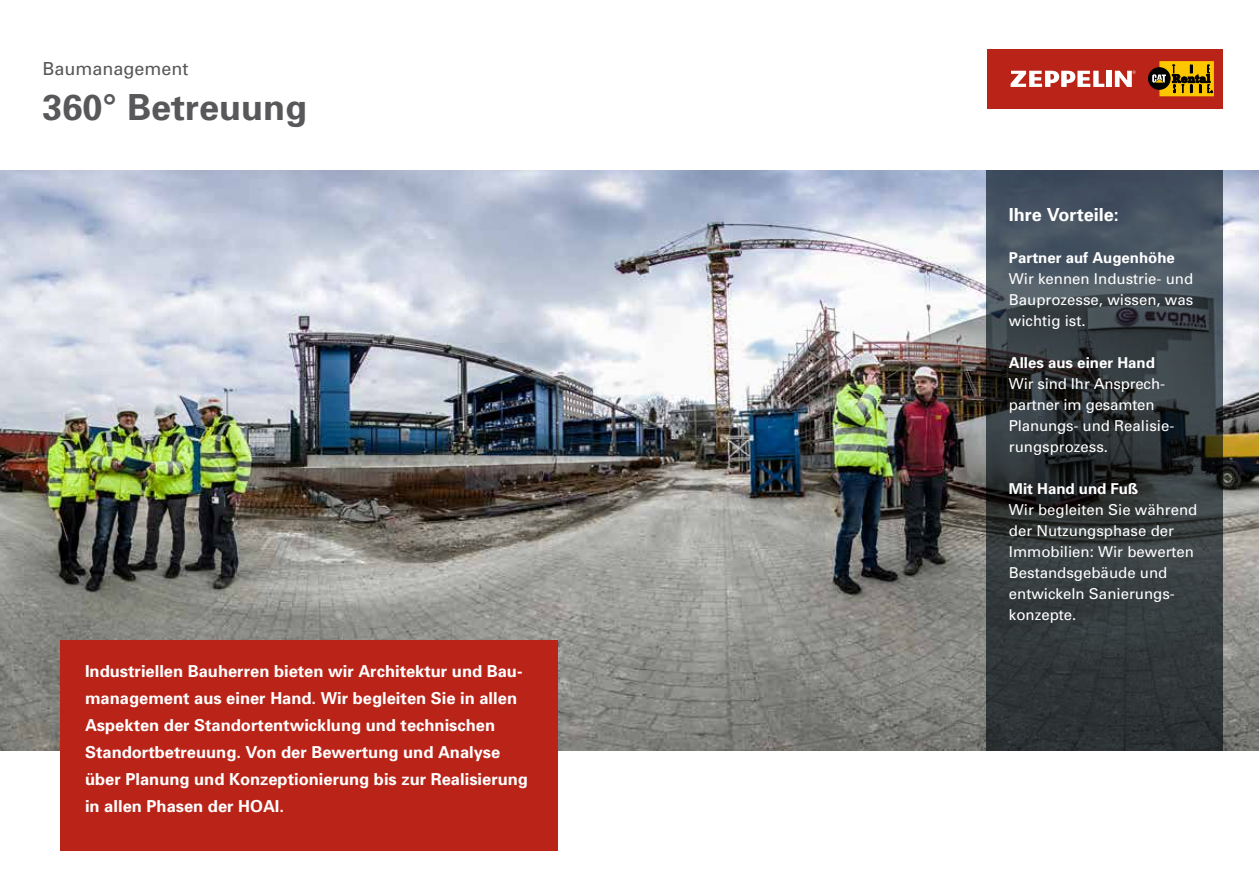
<style>
.page{position:relative;width:1259px;height:893px;background:#fff}
.page>*{position:absolute;margin:0;border:0;box-sizing:border-box;transform-origin:0 0}
.t1{font:700 36px "Univers";color:#58585a}
.t2{font:18px "Univers";color:#58585a}
.t3{font:700 18px "Univers";color:#fff}
.t4{font:700 16.5px/27px "Univers";color:#fff}
.t5{font:15px/21px "Univers";color:#fff}
.t6{font:700 15px "Univers";color:#fff}
</style>
<div class="page">
<div style="left:986px;top:49px;width:236px;height:60px;background:#ba2317"></div>
<svg style="left:1115px;top:71px;width:20px;height:16px"></svg>
<div style="left:1106px;top:71px;width:5px;height:16px;background:#fff"></div>
<svg style="left:1010px;top:71px;width:94px;height:16px"></svg>
<div style="left:1148px;top:68px;width:22px;height:21px;background:#000;border-radius:50%"></div>
<div style="left:1148px;top:68px;width:22px;height:21px;border:1px solid #000;border-radius:50%"></div>
<svg style="left:1152px;top:61px;width:62px;height:35px;background:#a57d08"></svg>
<img style="left:0;top:170px;width:1258px;height:581px">
<div style="left:61px;top:640px;width:497px;height:210px;background:#ba2317"></div>
<svg style="left:986px;top:170px;width:237px;height:581px;background:#353d41"></svg>
<p class="t2" style="left:43px;top:58px;width:148px">Baumanagement</p>
<h1 class="t1" style="left:43px;top:86px;width:266px">360° Betreuung</h1>
<p class="t4" style="left:85px;top:657px;width:444px">Industriellen Bauherren bieten wir Architektur und Bau&shy;management aus einer Hand. Wir begleiten Sie in allen Aspekten der Standortentwicklung und technischen Standortbetreuung. Von der Bewertung und Analyse über Planung und Konzeptionierung bis zur Realisierung in allen Phasen der HOAI.</p>
<p class="t3" style="left:1009px;top:203px;width:111px">Ihre Vorteile:</p>
<p class="t6" style="left:1009px;top:248px;width:167px">Partner auf Augenhöhe</p>
<p class="t5" style="left:1009px;top:268px;width:186px;text-align:justify">Wir kennen Industrie- und Bauprozesse, wissen, was wichtig ist.</p>
<p class="t6" style="left:1009px;top:353px;width:147px">Alles aus einer Hand</p>
<p class="t5" style="left:1009px;top:373px;width:167px">Wir sind Ihr Ansprech&shy;partner im gesamten<br>Planungs- und Realisie&shy;rungsprozess.</p>
<p class="t6" style="left:1009px;top:479px;width:131px">Mit Hand und Fuß</p>
<p class="t5" style="left:1009px;top:499px;width:190px">Wir begleiten Sie während der Nutzungsphase der<br>Immobilien: Wir bewerten<br>Bestandsgebäude und entwickeln Sanierungs&shy;konzepte.</p>
</div>
